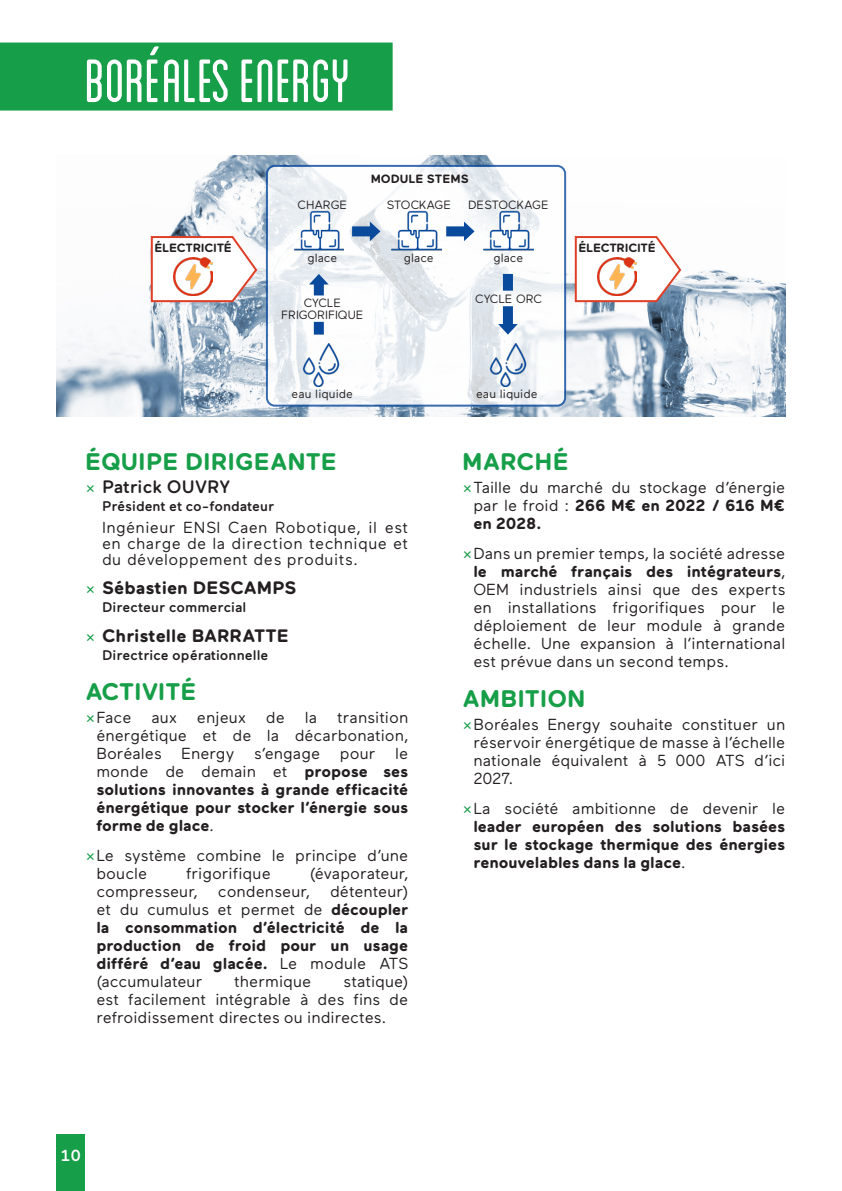
<style>
.page{position:relative;width:842px;height:1191px;background:#fff}
.page>*{position:absolute;margin:0;border:0;box-sizing:border-box;transform-origin:0 0}
.titre_fond_vert_acce{font:condensed 64px "Blanch";color:#fff}
.titre_vert_catégorie{font:700 24px "Maax Rounded";color:#169e48}
.t1{font:700 18px "Maax Rounded";color:#231f20}
.t2{font:500 18px "Maax Rounded";color:#231f20}
.description_poste{font:16px/18px "Maax Rounded";letter-spacing:.005em;color:#231f20;text-align:justify}
.t3{font:700 16px/18px "Maax Rounded";letter-spacing:-.005em;color:#231f20;text-align:justify}
.t4{font:500 16px "Maax Rounded";color:#fff}
.fonction{font:500 14px "Maax Rounded";color:#231f20}
.t5{font:12px/12px "Maax Rounded";color:#231f20;text-align:center}
.t6{font:700 12px "Maax Rounded";letter-spacing:-.02em;color:#231f20}
.t7{font:700 12px "Maax Rounded";color:#231f20}
.s1{font-weight:700}
.s2{font-weight:400}
</style>
<div class="page">
<div style="left:57px;top:1134px;width:28px;height:57px;background:#169e48"></div>
<div style="left:0;top:43px;width:393px;height:68px;background:#169e48"></div>
<img style="left:57px;top:156px;width:728px;height:261px">
<svg style="left:267px;top:166px;width:298px;height:239px"></svg>
<div style="left:266px;top:165px;width:300px;height:241px;border:2px solid #094a9c;border-radius:8px"></div>
<svg style="left:574px;top:235px;width:108px;height:68px"></svg>
<img style="left:597px;top:257px;width:39px;height:39px">
<svg style="left:150px;top:235px;width:109px;height:68px"></svg>
<img style="left:173px;top:257px;width:39px;height:39px">
<img style="left:300px;top:344px;width:42px;height:42px">
<img style="left:486px;top:344px;width:43px;height:42px">
<div style="left:314px;top:282px;width:10px;height:13px;background:#094a9c"></div>
<svg style="left:309px;top:274px;width:20px;height:10px"></svg>
<div style="left:503px;top:306px;width:10px;height:20px;background:#094a9c"></div>
<svg style="left:498px;top:324px;width:20px;height:10px"></svg>
<div style="left:314px;top:322px;width:10px;height:12px;background:#094a9c"></div>
<div style="left:503px;top:274px;width:10px;height:17px;background:#094a9c"></div>
<img style="left:294px;top:206px;width:50px;height:50px">
<img style="left:391px;top:206px;width:50px;height:50px">
<img style="left:484px;top:206px;width:49px;height:50px">
<div style="left:352px;top:226px;width:20px;height:10px;background:#094a9c"></div>
<svg style="left:370px;top:221px;width:10px;height:20px"></svg>
<div style="left:446px;top:226px;width:20px;height:10px;background:#094a9c"></div>
<svg style="left:464px;top:221px;width:11px;height:20px"></svg>
<p class="titre_fond_vert_acce" style="left:85px;top:46px;width:267px">BORÉALES ENERGY</p>
<p class="t7" style="left:371px;top:171px;width:99px">MODULE STEMS</p>
<p class="t5" style="left:298px;top:199px;width:51px">CHARGE</p>
<p class="t5" style="left:386px;top:199px;width:66px">STOCKAGE</p>
<p class="t5" style="left:468px;top:199px;width:82px">DESTOCKAGE</p>
<p class="t6" style="left:154px;top:241px;width:79px">ÉLECTRICITÉ</p>
<p class="t6" style="left:578px;top:241px;width:79px">ÉLECTRICITÉ</p>
<p class="t5" style="left:307px;top:251px;width:31px">glace</p>
<p class="t5" style="left:404px;top:251px;width:31px">glace</p>
<p class="t5" style="left:493px;top:251px;width:31px">glace</p>
<p class="t5" style="left:281px;top:297px;width:84px">CYCLE<br>FRIGORIFIQUE</p>
<p class="t5" style="left:475px;top:292px;width:68px">CYCLE ORC</p>
<p class="t5" style="left:292px;top:388px;width:63px">eau liquide</p>
<p class="t5" style="left:476px;top:388px;width:63px">eau liquide</p>
<p class="titre_vert_catégorie" style="left:85px;top:447px;width:253px">ÉQUIPE DIRIGEANTE</p>
<p class="t2" style="left:102px;top:476px;width:130px">Patrick OUVRY</p>
<p class="fonction" style="left:102px;top:498px;width:174px">Président et co-fondateur</p>
<p class="description_poste" style="left:102px;top:519px;width:308px;line-height:16px">Ingénieur ENSI Caen Robotique, il est en charge de la direction technique et du développement des produits.</p>
<p class="t1" style="left:102px;top:577px;width:196px">Sébastien DESCAMPS</p>
<p class="fonction" style="left:102px;top:599px;width:146px">Directeur commercial</p>
<p class="t1" style="left:102px;top:624px;width:188px">Christelle BARRATTE</p>
<p class="fonction" style="left:102px;top:646px;width:168px">Directrice opérationnelle</p>
<p class="titre_vert_catégorie" style="left:85px;top:677px;width:113px">ACTIVITÉ</p>
<p class="description_poste" style="left:96px;top:708px;width:313px">Face aux enjeux de la transition énergétique et de la décarbonation, Boréales Energy s’engage pour le monde de demain et <span class="s1">propose ses solutions innovantes à grande efficacité énergétique pour stocker l’énergie sous forme de glace</span>.</p>
<p class="description_poste" style="left:96px;top:846px;width:313px">Le système combine le principe d’une boucle</p>
<p class="description_poste" style="left:186px;top:864px;width:86px">frigorifique</p>
<p class="description_poste" style="left:310px;top:864px;width:100px">(évaporateur,</p>
<p class="description_poste" style="left:96px;top:882px;width:103px">compresseur,</p>
<p class="description_poste" style="left:218px;top:882px;width:93px">condenseur,</p>
<p class="t3" style="left:96px;top:882px;width:313px;text-indent:234px"><span class="s2">détenteur) et du cumulus et permet de</span> découpler la consommation d’électricité de la production de froid pour un usage différé d’eau glacée. <span class="s2">Le module ATS (accumulateur</span></p>
<p class="description_poste" style="left:96px;top:972px;width:313px;text-indent:247px">statique) est facilement intégrable à des fins de refroidissement directes ou indirectes.</p>
<p class="description_poste" style="left:234px;top:972px;width:78px">thermique</p>
<p class="t4" style="left:61px;top:1146px;width:22px">10</p>
<p class="titre_vert_catégorie" style="left:462px;top:447px;width:108px">MARCHÉ</p>
<p class="description_poste" style="left:473px;top:478px;width:313px">Taille du marché du stockage d’énergie par le froid : <span class="s1">266 M€ en 2022 / 616 M€ en 2028.</span></p>
<p class="description_poste" style="left:473px;top:544px;width:313px">Dans un premier temps, la société adresse <span class="s1">le marché français des intégrateurs</span>, OEM industriels ainsi que des experts en installations frigorifiques pour le déploiement de leur module à grande échelle. Une expansion à l’international est prévue dans un second temps.</p>
<p class="titre_vert_catégorie" style="left:462px;top:684px;width:125px">AMBITION</p>
<p class="description_poste" style="left:473px;top:715px;width:313px">Boréales Energy souhaite constituer un réservoir énergétique de masse à l’échelle nationale équivalent à 5 000 ATS d’ici 2027.</p>
<p class="t3" style="left:473px;top:799px;width:313px"><span class="s2">La société ambitionne de devenir le </span>leader européen des solutions basées sur le stockage thermique des énergies renouvelables dans la glace<span class="s2">.</span></p>
</div>
